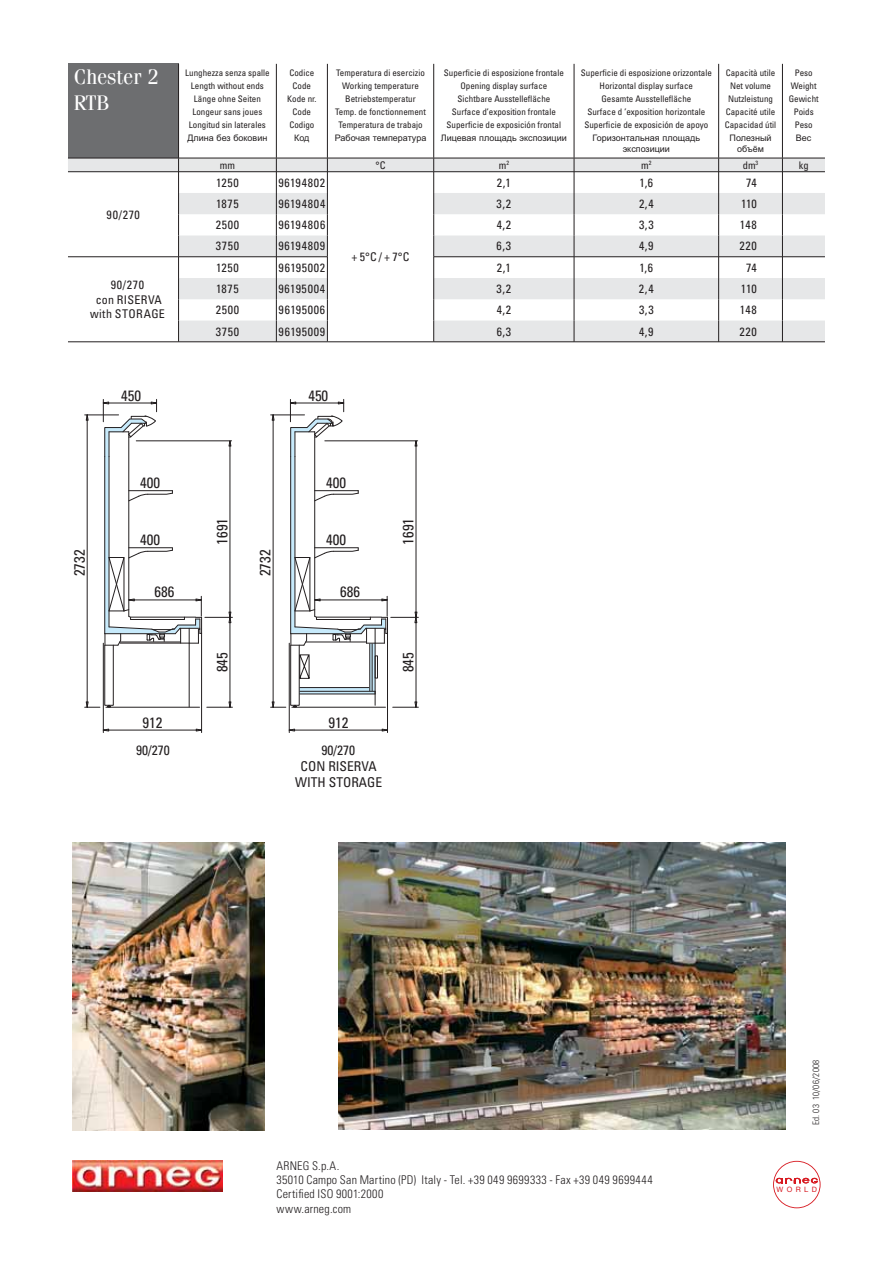
<style>
.page{position:relative;width:893px;height:1263px;background:#fff}
.page>*{position:absolute;margin:0;border:0;box-sizing:border-box;transform-origin:0 0}
.t1{font:21px/25.2px "Fenice Std";letter-spacing:-.01em;color:#fff}
.t2{font:condensed 15px "Univers LT Std";color:#231f20}
.t3{font:condensed 13.5px/16.2px "Univers LT Std";color:#231f20;text-align:center}
.t4{font:condensed 12px/14.4px "Univers LT Std";letter-spacing:.055em;color:#231f20;text-align:center}
.t5{font:300 condensed 12px/14.4px "Univers LT Std";letter-spacing:.03em;color:#231f20}
.t6{font:condensed 10.5px "Univers LT Std";color:#231f20}
.t7{font:condensed 9px/12.9px "Univers LT Std";color:#231f20;text-align:center}
.t8{font:9px/10.8px "Arial";color:#231f20;text-align:center}
.t9{font:300 condensed 9px "Univers LT Std";letter-spacing:.045em;color:#231f20}
.t10{font:7.35px "Helvetica Neue LT Pro";color:#d71920}
</style>
<div class="page">
<img style="left:72px;top:1161px;width:151px;height:30px">
<div style="left:68px;top:64px;width:111px;height:94px;background:#6d6e70"></div>
<svg style="left:68px;top:159px;width:757px;height:183px"></svg>
<div style="left:179px;top:158px;width:97px;height:14px;background:#e7e8e8"></div>
<hr style="left:327px;top:342px;width:107px;height:1px;background:#231f20">
<hr style="left:178px;top:64px;width:1px;height:94px;background:#231f20">
<hr style="left:276px;top:64px;width:1px;height:94px;background:#231f20">
<hr style="left:327px;top:64px;width:1px;height:94px;background:#231f20">
<hr style="left:433px;top:64px;width:1px;height:94px;background:#231f20">
<hr style="left:574px;top:64px;width:1px;height:94px;background:#231f20">
<hr style="left:718px;top:64px;width:1px;height:94px;background:#231f20">
<hr style="left:782px;top:64px;width:1px;height:94px;background:#231f20">
<hr style="left:68px;top:158px;width:757px;height:1px;background:#231f20">
<hr style="left:434px;top:171px;width:391px;height:1px;background:#231f20">
<hr style="left:434px;top:257px;width:140px;height:1px;background:#231f20">
<hr style="left:434px;top:342px;width:140px;height:1px;background:#231f20">
<hr style="left:68px;top:171px;width:366px;height:1px;background:#231f20">
<hr style="left:68px;top:257px;width:111px;height:1px;background:#231f20">
<hr style="left:68px;top:342px;width:111px;height:1px;background:#231f20">
<hr style="left:179px;top:257px;width:148px;height:1px;background:#231f20">
<hr style="left:574px;top:257px;width:251px;height:1px;background:#231f20">
<svg style="left:433px;top:158px;width:1px;height:184px"></svg>
<svg style="left:574px;top:158px;width:1px;height:184px"></svg>
<svg style="left:276px;top:158px;width:1px;height:184px"></svg>
<svg style="left:327px;top:158px;width:1px;height:184px"></svg>
<svg style="left:718px;top:158px;width:1px;height:184px"></svg>
<svg style="left:782px;top:158px;width:1px;height:184px"></svg>
<svg style="left:178px;top:158px;width:1px;height:184px"></svg>
<hr style="left:179px;top:342px;width:148px;height:1px;background:#231f20">
<hr style="left:574px;top:342px;width:251px;height:1px;background:#231f20">
<hr style="left:106px;top:707px;width:94px;height:1px;background:#231f20">
<div style="left:104px;top:645px;width:10px;height:61px;border:1px solid #231f20"></div>
<hr style="left:189px;top:628px;width:1px;height:79px;background:#231f20">
<hr style="left:201px;top:633px;width:1px;height:100px;background:#231f20">
<svg style="left:195px;top:728px;width:7px;height:4px"></svg>
<hr style="left:103px;top:730px;width:99px;height:1px;background:#231f20">
<hr style="left:103px;top:643px;width:1px;height:90px;background:#231f20">
<svg style="left:102px;top:728px;width:7px;height:4px"></svg>
<hr style="left:85px;top:415px;width:34px;height:1px;background:#231f20">
<svg style="left:85px;top:414px;width:4px;height:7px"></svg>
<hr style="left:87px;top:415px;width:1px;height:292px;background:#231f20">
<svg style="left:85px;top:701px;width:15px;height:7px"></svg>
<hr style="left:230px;top:442px;width:1px;height:265px;background:#231f20">
<svg style="left:207px;top:701px;width:25px;height:7px"></svg>
<svg style="left:106px;top:705px;width:6px;height:3px"></svg>
<svg style="left:102px;top:399px;width:130px;height:247px"></svg>
<hr style="left:387px;top:633px;width:1px;height:100px;background:#231f20">
<svg style="left:381px;top:728px;width:6px;height:4px"></svg>
<hr style="left:289px;top:730px;width:98px;height:1px;background:#231f20">
<hr style="left:289px;top:643px;width:1px;height:90px;background:#231f20">
<svg style="left:288px;top:728px;width:7px;height:4px"></svg>
<svg style="left:271px;top:399px;width:148px;height:309px"></svg>
<img style="left:72px;top:843px;width:193px;height:287px">
<img style="left:339px;top:843px;width:446px;height:286px">
<svg style="left:773px;top:1161px;width:47px;height:47px"></svg>
<h1 class="t1" style="left:74px;top:65px;width:87px">Chester 2<br>RTB</h1>
<p class="t7" style="left:185px;top:67px;width:86px">Lunghezza senza spalle<br>Length without ends<br>Länge ohne Seiten<br>Longeur sans joues<br>Longitud sin laterales</p>
<p class="t8" style="left:188px;top:132px;width:81px">Длина без боковин</p>
<p class="t7" style="left:287px;top:67px;width:31px">Codice<br>Code<br>Kode nr.<br>Code<br>Codigo</p>
<p class="t8" style="left:294px;top:132px;width:17px">Код</p>
<p class="t7" style="left:335px;top:67px;width:92px">Temperatura di esercizio<br>Working temperature<br>Betriebstemperatur<br>Temp. de fonctionnement<br>Temperatura de trabajo</p>
<p class="t8" style="left:335px;top:132px;width:93px">Рабочая температура</p>
<p class="t7" style="left:444px;top:67px;width:121px">Superficie di esposizione frontale<br>Opening display surface<br>Sichtbare Ausstellefläche<br>Surface d’exposition frontale<br>Superficie de exposición frontal</p>
<p class="t8" style="left:441px;top:132px;width:127px">Лицевая площадь экспозиции</p>
<p class="t7" style="left:581px;top:67px;width:132px">Superficie di esposizione orizzontale<br>Horizontal display surface<br>Gesamte Ausstellefläche<br>Surface d ’exposition horizontale<br>Superficie de exposición de apoyo</p>
<p class="t8" style="left:593px;top:132px;width:109px">Горизонтальная площадь экспозиции</p>
<p class="t7" style="left:725px;top:67px;width:53px">Capacità utile<br>Net volume<br>Nutzleistung<br>Capacité utile<br>Capacidad útil</p>
<p class="t8" style="left:729px;top:132px;width:43px">Полезный объём</p>
<p class="t7" style="left:789px;top:67px;width:31px">Peso<br>Weight<br>Gewicht<br>Poids<br>Peso</p>
<p class="t8" style="left:796px;top:132px;width:17px">Вес</p>
<p class="t6" style="left:220px;top:161px;width:17px">mm</p>
<p class="t6" style="left:375px;top:161px;width:12px">°C</p>
<p class="t6" style="left:499px;top:161px;width:12px">m<sup>2</sup></p>
<p class="t6" style="left:641px;top:161px;width:12px">m<sup>2</sup></p>
<p class="t6" style="left:743px;top:161px;width:17px">dm<sup>3</sup></p>
<p class="t6" style="left:799px;top:161px;width:11px">kg</p>
<h3 class="t4" style="left:216px;top:176px;width:24px">1250</h3>
<h3 class="t4" style="left:278px;top:176px;width:48px">96194802</h3>
<h3 class="t4" style="left:497px;top:176px;width:15px">2,1</h3>
<h3 class="t4" style="left:639px;top:176px;width:15px">1,6</h3>
<h3 class="t4" style="left:746px;top:176px;width:12px">74</h3>
<h3 class="t4" style="left:107px;top:208px;width:35px">90/270</h3>
<h3 class="t4" style="left:90px;top:278px;width:76px">90/270<br>con RISERVA with STORAGE</h3>
<h3 class="t4" style="left:216px;top:197px;width:24px">1875</h3>
<h3 class="t4" style="left:278px;top:197px;width:48px">96194804</h3>
<h3 class="t4" style="left:497px;top:197px;width:16px">3,2</h3>
<h3 class="t4" style="left:639px;top:197px;width:16px">2,4</h3>
<h3 class="t4" style="left:741px;top:197px;width:17px">110</h3>
<h3 class="t4" style="left:216px;top:218px;width:25px">2500</h3>
<h3 class="t4" style="left:278px;top:218px;width:48px">96194806</h3>
<h3 class="t4" style="left:497px;top:218px;width:16px">4,2</h3>
<h3 class="t4" style="left:639px;top:218px;width:16px">3,3</h3>
<h3 class="t4" style="left:740px;top:218px;width:18px">148</h3>
<h3 class="t4" style="left:216px;top:240px;width:25px">3750</h3>
<h3 class="t4" style="left:278px;top:240px;width:48px">96194809</h3>
<h3 class="t4" style="left:497px;top:240px;width:16px">6,3</h3>
<h3 class="t4" style="left:639px;top:240px;width:16px">4,9</h3>
<h3 class="t4" style="left:739px;top:240px;width:19px">220</h3>
<h3 class="t4" style="left:352px;top:250px;width:59px">+ 5°C / + 7°C</h3>
<h3 class="t4" style="left:216px;top:261px;width:24px">1250</h3>
<h3 class="t4" style="left:279px;top:261px;width:48px">96195002</h3>
<h3 class="t4" style="left:497px;top:261px;width:15px">2,1</h3>
<h3 class="t4" style="left:639px;top:261px;width:15px">1,6</h3>
<h3 class="t4" style="left:746px;top:261px;width:12px">74</h3>
<h3 class="t4" style="left:216px;top:282px;width:24px">1875</h3>
<h3 class="t4" style="left:278px;top:282px;width:48px">96195004</h3>
<h3 class="t4" style="left:496px;top:282px;width:16px">3,2</h3>
<h3 class="t4" style="left:639px;top:282px;width:16px">2,4</h3>
<h3 class="t4" style="left:741px;top:282px;width:17px">110</h3>
<h3 class="t4" style="left:216px;top:303px;width:25px">2500</h3>
<h3 class="t4" style="left:279px;top:303px;width:48px">96195006</h3>
<h3 class="t4" style="left:497px;top:303px;width:16px">4,2</h3>
<h3 class="t4" style="left:639px;top:303px;width:16px">3,3</h3>
<h3 class="t4" style="left:740px;top:303px;width:18px">148</h3>
<h3 class="t4" style="left:216px;top:325px;width:25px">3750</h3>
<h3 class="t4" style="left:279px;top:325px;width:48px">96195009</h3>
<h3 class="t4" style="left:497px;top:325px;width:16px">6,3</h3>
<h3 class="t4" style="left:639px;top:325px;width:16px">4,9</h3>
<h3 class="t4" style="left:739px;top:325px;width:19px">220</h3>
<h2 class="t2" style="left:121px;top:389px;width:21px">450</h2>
<h2 class="t2" style="left:308px;top:389px;width:21px">450</h2>
<h2 class="t2" style="left:140px;top:476px;width:21px">400</h2>
<h2 class="t2" style="left:326px;top:476px;width:21px">400</h2>
<h2 class="t2" style="left:140px;top:534px;width:21px">400</h2>
<h2 class="t2" style="left:216px;top:545px;width:28px;rotate:-90deg">1691</h2>
<h2 class="t2" style="left:326px;top:534px;width:21px">400</h2>
<h2 class="t2" style="left:402px;top:545px;width:28px;rotate:-90deg">1691</h2>
<h2 class="t2" style="left:73px;top:576px;width:28px;rotate:-90deg">2732</h2>
<h2 class="t2" style="left:259px;top:576px;width:28px;rotate:-90deg">2732</h2>
<h2 class="t2" style="left:154px;top:586px;width:21px">686</h2>
<h2 class="t2" style="left:340px;top:586px;width:21px">686</h2>
<h2 class="t2" style="left:216px;top:672px;width:21px;rotate:-90deg">845</h2>
<h2 class="t2" style="left:402px;top:672px;width:21px;rotate:-90deg">845</h2>
<h2 class="t2" style="left:142px;top:716px;width:21px">912</h2>
<h2 class="t2" style="left:328px;top:716px;width:21px">912</h2>
<h3 class="t3" style="left:136px;top:743px;width:35px">90/270</h3>
<h3 class="t3" style="left:295px;top:743px;width:89px">90/270<br>CON RISERVA<br>WITH STORAGE</h3>
<h3 class="t5" style="left:276px;top:1159px;width:378px">ARNEG S.p.A.<br>35010 Campo San Martino (PD) Italy - Tel. +39 049 9699333 - Fax +39 049 9699444<br>Certified ISO 9001:2000<br>www.arneg.com</h3>
<p class="t9" style="left:812px;top:1125px;width:67px;rotate:-90deg">Ed. 03 10/06/2008</p>
<p class="t10" style="left:804px;top:1186px;width:6px">-</p>
</div>
